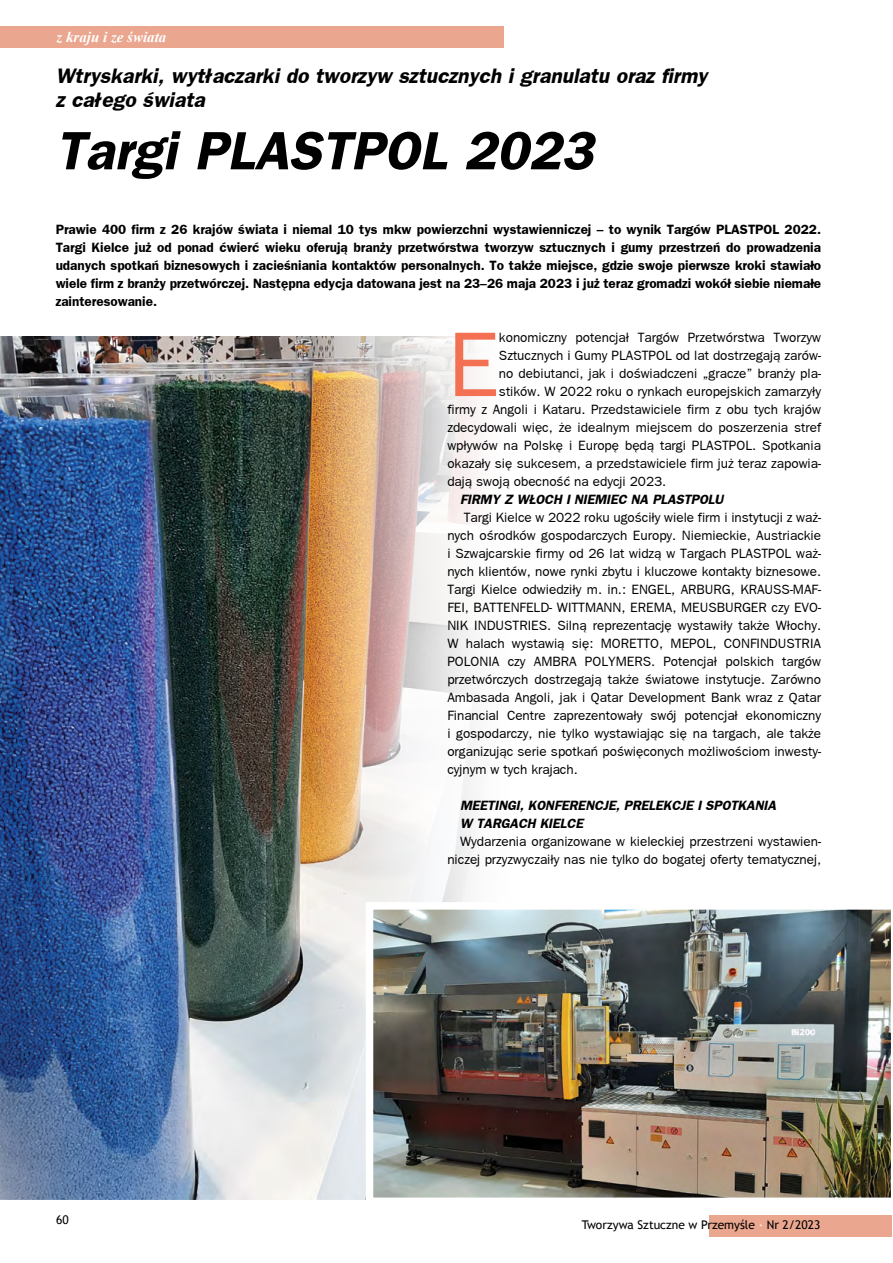
<style>
.page{position:relative;width:893px;height:1263px;background:#fff}
.page>*{position:absolute;margin:0;border:0;box-sizing:border-box;transform-origin:0 0}
.t1{font:91.95px "Frankfurt Gothic";color:#f37053}
.t2{font:italic 700 54px "Frankfurt Gothic";color:#000}
.t3{font:italic 700 21px/24px "Frankfurt Gothic";color:#000}
.t4{font:italic 700 15px "Times New Roman";color:#fff}
.t5{font:13.5px "Frankfurt Gothic";color:#000}
.t6{font:700 13.5px/18px "Frankfurt Gothic";color:#000;text-align:justify}
.t7{font:italic 700 13.5px "Frankfurt Gothic";letter-spacing:-.01em;color:#000}
.t8{font:12px "Trebuchet MS";color:#000}
</style>
<div class="page">
<div style="left:0;top:27px;width:504px;height:21px;background:#eaa68f"></div>
<div style="left:709px;top:1215px;width:183px;height:21px;background:#eaa68f"></div>
<img style="left:0;top:336px;width:478px;height:863px">
<img style="left:366px;top:902px;width:525px;height:297px">
<p class="t4" style="left:56px;top:27px;width:112px">z kraju i ze świata</p>
<p class="t3" style="left:56px;top:63px;width:653px">Wtryskarki, wytłaczarki do tworzyw sztucznych i granulatu oraz firmy z całego świata</p>
<p class="t2" style="left:56px;top:120px;width:539px">Targi PLASTPOL 2023</p>
<p class="t6" style="left:56px;top:220px;width:767px">Prawie 400 firm z 26 krajów świata i niemal 10 tys mkw powierzchni wystawienniczej – to wynik Targów PLASTPOL 2022.<br>Targi Kielce już od ponad ćwierć wieku oferują branży przetwórstwa tworzyw sztucznych i gumy przestrzeń do prowadzenia udanych spotkań biznesowych i zacieśniania kontaktów personalnych. To także miejsce, gdzie swoje pierwsze kroki stawiało wiele firm z branży przetwórczej. Następna edycja datowana jest na 23–26 maja 2023 i już teraz gromadzi wokół siebie niemałe zainteresowanie.</p>
<p class="t1" style="left:447px;top:313px;width:53px">E</p>
<p class="t5" style="left:499px;top:330px;width:324px">konomiczny potencjał Targów Przetwórstwa Tworzyw</p>
<p class="t5" style="left:499px;top:348px;width:324px">Sztucznych i Gumy PLASTPOL od lat dostrzegają zarów-</p>
<p class="t5" style="left:499px;top:366px;width:324px">no debiutanci, jak i doświadczeni „gracze” branży pla-</p>
<p class="t5" style="left:499px;top:384px;width:324px">stików. W 2022 roku o rynkach europejskich zamarzyły</p>
<p class="t5" style="left:447px;top:402px;width:375px">firmy z Angoli i Kataru. Przedstawiciele firm z obu tych krajów</p>
<p class="t5" style="left:447px;top:420px;width:375px">zdecydowali więc, że idealnym miejscem do poszerzenia stref</p>
<p class="t5" style="left:447px;top:438px;width:375px">wpływów na Polskę i Europę będą targi PLASTPOL. Spotkania</p>
<p class="t5" style="left:447px;top:456px;width:375px">okazały się sukcesem, a przedstawiciele firm już teraz zapowia-</p>
<p class="t5" style="left:447px;top:474px;width:220px">dają swoją obecność na edycji 2023.</p>
<p class="t7" style="left:460px;top:492px;width:265px">FIRMY Z WŁOCH I NIEMIEC NA PLASTPOLU</p>
<p class="t5" style="left:464px;top:510px;width:359px">Targi Kielce w 2022 roku ugościły wiele firm i instytucji z waż-</p>
<p class="t5" style="left:447px;top:528px;width:375px">nych ośrodków gospodarczych Europy. Niemieckie, Austriackie</p>
<p class="t5" style="left:447px;top:546px;width:375px">i Szwajcarskie firmy od 26 lat widzą w Targach PLASTPOL waż-</p>
<p class="t5" style="left:447px;top:564px;width:375px">nych klientów, nowe rynki zbytu i kluczowe kontakty biznesowe.</p>
<p class="t5" style="left:447px;top:582px;width:375px">Targi Kielce odwiedziły m. in.: ENGEL, ARBURG, KRAUSS-MAF-</p>
<p class="t5" style="left:447px;top:600px;width:375px">FEI, BATTENFELD- WITTMANN, EREMA, MEUSBURGER czy EVO-</p>
<p class="t5" style="left:447px;top:618px;width:375px">NIK INDUSTRIES. Silną reprezentację wystawiły także Włochy.</p>
<p class="t5" style="left:447px;top:636px;width:375px">W halach wystawią się: MORETTO, MEPOL, CONFINDUSTRIA</p>
<p class="t5" style="left:447px;top:654px;width:375px">POLONIA czy AMBRA POLYMERS. Potencjał polskich targów</p>
<p class="t5" style="left:447px;top:672px;width:375px">przetwórczych dostrzegają także światowe instytucje. Zarówno</p>
<p class="t5" style="left:447px;top:690px;width:375px">Ambasada Angoli, jak i Qatar Development Bank wraz z Qatar</p>
<p class="t5" style="left:447px;top:708px;width:375px">Financial Centre zaprezentowały swój potencjał ekonomiczny</p>
<p class="t5" style="left:447px;top:726px;width:375px">i gospodarczy, nie tylko wystawiając się na targach, ale także</p>
<p class="t5" style="left:447px;top:744px;width:375px">organizując serie spotkań poświęconych możliwościom inwesty-</p>
<p class="t5" style="left:447px;top:762px;width:132px">cyjnym w tych krajach.</p>
<p class="t7" style="left:460px;top:798px;width:317px">MEETINGI, KONFERENCJE, PRELEKCJE I SPOTKANIA</p>
<p class="t7" style="left:460px;top:816px;width:125px">W TARGACH KIELCE</p>
<p class="t5" style="left:460px;top:834px;width:362px">Wydarzenia organizowane w kieleckiej przestrzeni wystawien-</p>
<p class="t5" style="left:447px;top:852px;width:375px">niczej przyzwyczaiły nas nie tylko do bogatej oferty tematycznej,</p>
<p class="t8" style="left:56px;top:1213px;width:14px">60</p>
<p class="t8" style="left:582px;top:1218px;width:240px">Tworzywa Sztuczne w Przemyśle <sup>.</sup> Nr 2/2023</p>
</div>
